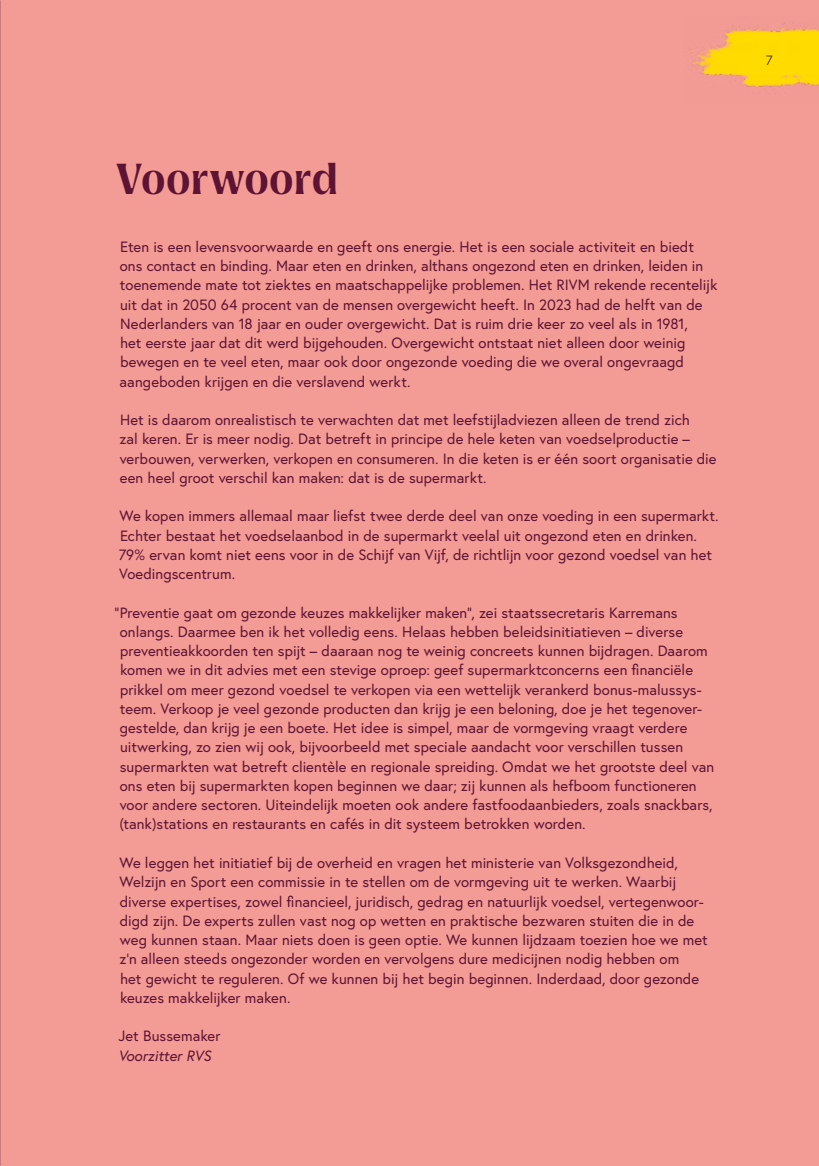
<style>
.page{position:relative;width:819px;height:1166px;background:#f39c96}
.page>*{position:absolute;margin:0;border:0;box-sizing:border-box;transform-origin:0 0}
.RVS_Hoofdstuk_met_nummering{font:45.5px "Griggs Black Serif";letter-spacing:-.005em;color:#5d1333}
.RVS_body_tekst{font:14.88px/19.2px "Europa";letter-spacing:.005em;color:#5d1333}
.t1{font:300 13.3px "Europa";color:#000}
.s1{font-style:italic}
</style>
<div class="page">
<img style="left:688px;top:22px;width:131px;height:65px">
<h2 class="RVS_Hoofdstuk_met_nummering" style="left:115px;top:153px;width:224px">Voorwoord</h2>
<p class="RVS_body_tekst" style="left:120px;top:237px;width:599px">Eten is een levensvoorwaarde en geeft ons energie. Het is een sociale activiteit en biedt ons contact en binding. Maar eten en drinken, althans ongezond eten en drinken, leiden in toenemende mate tot ziektes en maatschappelijke problemen. Het RIVM rekende recentelijk uit dat in 2050 64 procent van de mensen overgewicht heeft. In 2023 had de helft van de Nederlanders van 18 jaar en ouder overgewicht. Dat is ruim drie keer zo veel als in 1981,<br>het eerste jaar dat dit werd bijgehouden. Overgewicht ontstaat niet alleen door weinig bewegen en te veel eten, maar ook door ongezonde voeding die we overal ongevraagd aangeboden krijgen en die verslavend werkt.</p>
<p class="RVS_body_tekst" style="left:119px;top:410px;width:598px">Het is daarom onrealistisch te verwachten dat met leefstijladviezen alleen de trend zich<br>zal keren. Er is meer nodig. Dat betreft in principe de hele keten van voedselproductie – verbouwen, verwerken, verkopen en consumeren. In die keten is er één soort organisatie die een heel groot verschil kan maken: dat is de supermarkt.</p>
<p class="RVS_body_tekst" style="left:119px;top:506px;width:601px">We kopen immers allemaal maar liefst twee derde deel van onze voeding in een supermarkt.<br>Echter bestaat het voedselaanbod in de supermarkt veelal uit ongezond eten en drinken.<br>79% ervan komt niet eens voor in de Schijf van Vijf, de richtlijn voor gezond voedsel van het Voedingscentrum.</p>
<p class="RVS_body_tekst" style="left:119px;top:602px;width:596px;text-indent:-5px">“Preventie gaat om gezonde keuzes makkelijker maken”, zei staatssecretaris Karremans onlangs. Daarmee ben ik het volledig eens. Helaas hebben beleidsinitiatieven – diverse preventieakkoorden ten spijt – daaraan nog te weinig concreets kunnen bijdragen. Daarom komen we in dit advies met een stevige oproep: geef supermarktconcerns een financiële prikkel om meer gezond voedsel te verkopen via een wettelijk verankerd bonus-malussys&shy;teem. Verkoop je veel gezonde producten dan krijg je een beloning, doe je het tegenover&shy;gestelde, dan krijg je een boete. Het idee is simpel, maar de vormgeving vraagt verdere uitwerking, zo zien wij ook, bijvoorbeeld met speciale aandacht voor verschillen tussen supermarkten wat betreft clientèle en regionale spreiding. Omdat we het grootste deel van ons eten bij supermarkten kopen beginnen we daar; zij kunnen als hefboom functioneren voor andere sectoren. Uiteindelijk moeten ook andere fastfoodaanbieders, zoals snackbars, (tank)stations en restaurants en cafés in dit systeem betrokken worden.</p>
<p class="RVS_body_tekst" style="left:119px;top:853px;width:590px">We leggen het initiatief bij de overheid en vragen het ministerie van Volksgezondheid, Welzijn en Sport een commissie in te stellen om de vormgeving uit te werken. Waarbij diverse expertises, zowel financieel, juridisch, gedrag en natuurlijk voedsel, vertegenwoor&shy;digd zijn. De experts zullen vast nog op wetten en praktische bezwaren stuiten die in de weg kunnen staan. Maar niets doen is geen optie. We kunnen lijdzaam toezien hoe we met z’n alleen steeds ongezonder worden en vervolgens dure medicijnen nodig hebben om<br>het gewicht te reguleren. Of we kunnen bij het begin beginnen. Inderdaad, door gezonde keuzes makkelijker maken.</p>
<p class="RVS_body_tekst" style="left:118px;top:1026px;width:104px">Jet Bussemaker<br><span class="s1">Voorzitter RVS</span></p>
<p class="t1" style="left:765px;top:52px;width:8px">7</p>
</div>
